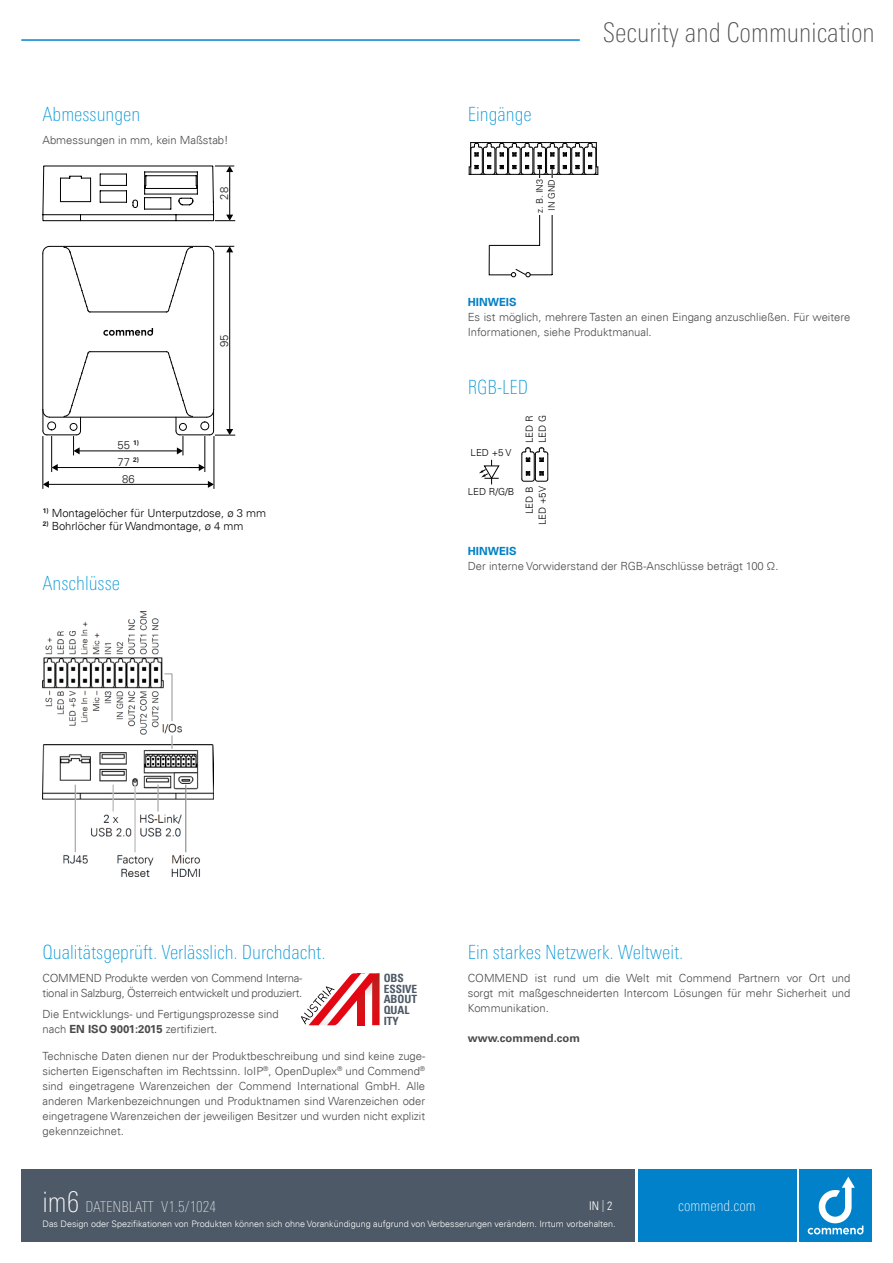
<style>
.page{position:relative;width:893px;height:1263px;background:#fff}
.page>*{position:absolute;margin:0;border:0;box-sizing:border-box;transform-origin:0 0}
.t1{font:100 condensed 27px "Univers Next Pro";color:#4a4a49}
.t2{font:100 condensed 19.5px "Univers Next Pro";color:#0095d6}
.t3{font:100 condensed 15px "Univers Next Pro";color:#e0e4e7}
.t4{font:100 condensed 15px "Univers Next Pro";color:#fff}
.t5{font:12px "Univers Com 47 Light Cond";color:#fff}
.t6{font:11.4px/10.9px "Univers Com 67 Bold Cond";color:#4d5966}
.t7{font:300 11.25px/15px "Univers Com 45";color:#4a4a49}
.t8{font:300 11.25px/15px "Univers Com 45";letter-spacing:-.02em;color:#4a4a49}
.t9{font:300 11.25px "Univers Com 45";color:#020203}
.t10{font:700 11.25px "Univers Com 65";color:#4a4a49}
.t11{font:300 11.25px/16.8px "Univers Com 45";color:#1e1e1c;text-align:center}
.t12{font:700 11.25px "Univers Com 65";color:#0081c5}
.t13{font:300 9.75px/12.9px "Univers Com 45";color:#010202;text-align:right}
.t14{font:300 9px "Univers Com 45";color:#fff}
.t15{font:300 9px/12px "Univers Com 45";color:#010202;text-align:center}
.s1{font-family:"Univers Com 65";font-weight:700}
.s2{font-size:28.5px;color:#fff}
.s3{color:#e0e4e7}
</style>
<div class="page">
<div style="left:799px;top:1169px;width:73px;height:73px;background:#0081c9"></div>
<svg style="left:808px;top:1177px;width:55px;height:57px"></svg>
<svg style="left:301px;top:973px;width:79px;height:52px"></svg>
<div style="left:21px;top:1169px;width:614px;height:73px;background:#4d5966"></div>
<hr style="left:21px;top:39px;width:559px;height:2px;background:#0086ce">
<div style="left:638px;top:1169px;width:158px;height:73px;background:#0081c9"></div>
<hr style="left:47px;top:435px;width:30px;height:1px;background:#020203">
<hr style="left:180px;top:435px;width:30px;height:1px;background:#020203">
<hr style="left:90px;top:351px;width:77px;height:1px;background:#020203">
<svg style="left:43px;top:246px;width:7px;height:7px"></svg>
<hr style="left:90px;top:312px;width:77px;height:1px;background:#020203">
<hr style="left:213px;top:253px;width:1px;height:156px;background:#020203">
<hr style="left:43px;top:253px;width:1px;height:156px;background:#020203">
<svg style="left:43px;top:409px;width:13px;height:26px"></svg>
<hr style="left:50px;top:417px;width:157px;height:1px;background:#020203">
<hr style="left:50px;top:246px;width:157px;height:1px;background:#020203">
<svg style="left:166px;top:247px;width:27px;height:66px"></svg>
<svg style="left:64px;top:247px;width:27px;height:66px"></svg>
<svg style="left:103px;top:328px;width:50px;height:8px"></svg>
<hr style="left:79px;top:451px;width:99px;height:1px;background:#020203">
<svg style="left:64px;top:351px;width:27px;height:104px"></svg>
<svg style="left:166px;top:351px;width:27px;height:104px"></svg>
<hr style="left:229px;top:251px;width:1px;height:179px;background:#020203">
<svg style="left:206px;top:246px;width:28px;height:8px"></svg>
<svg style="left:200px;top:409px;width:35px;height:27px"></svg>
<hr style="left:51px;top:436px;width:1px;height:35px;background:#020203">
<hr style="left:57px;top:467px;width:143px;height:1px;background:#020203">
<svg style="left:52px;top:464px;width:6px;height:7px"></svg>
<svg style="left:190px;top:464px;width:15px;height:7px"></svg>
<hr style="left:205px;top:436px;width:1px;height:35px;background:#020203">
<hr style="left:43px;top:436px;width:1px;height:52px;background:#020203">
<hr style="left:48px;top:484px;width:161px;height:1px;background:#020203">
<svg style="left:43px;top:481px;width:6px;height:7px"></svg>
<svg style="left:208px;top:481px;width:6px;height:7px"></svg>
<hr style="left:214px;top:436px;width:1px;height:52px;background:#020203">
<svg style="left:43px;top:166px;width:192px;height:55px"></svg>
<img style="left:43px;top:611px;width:170px;height:265px">
<svg style="left:469px;top:142px;width:129px;height:135px"></svg>
<svg style="left:521px;top:447px;width:27px;height:35px"></svg>
<svg style="left:479px;top:460px;width:21px;height:24px"></svg>
<h2 class="t2" style="left:43px;top:103px;width:99px">Abmessungen</h2>
<p class="t7" style="left:43px;top:133px;width:188px">Abmessungen in mm, kein Maßstab!</p>
<p class="t11" style="left:216px;top:200px;width:14px;rotate:-90deg">28</p>
<p class="t11" style="left:118px;top:437px;width:23px">55 <sup>1)<br></sup>77 <sup>2)<br></sup>86</p>
<p class="t11" style="left:216px;top:347px;width:14px;rotate:-90deg">95</p>
<p class="t9" style="left:43px;top:506px;width:225px"><sup>1)</sup> Montagelöcher für Unterputzdose, ø 3 mm</p>
<p class="t9" style="left:43px;top:519px;width:202px"><sup>2)</sup> Bohrlöcher für Wandmontage, ø 4 mm</p>
<h2 class="t2" style="left:43px;top:572px;width:79px">Anschlüsse</h2>
<h2 class="t2" style="left:468px;top:103px;width:65px">Eingänge</h2>
<p class="t15" style="left:534px;top:213px;width:36px;rotate:-90deg">z. B. IN3<br>IN GND</p>
<h1 class="t1" style="left:603px;top:17px;width:274px">Security and Communication</h1>
<p class="t12" style="left:468px;top:296px;width:50px">HINWEIS</p>
<p class="t7" style="left:468px;top:310px;width:384px">Es ist möglich, mehrere Tasten an einen Eingang anzuschließen. Für weitere<br>Informationen, siehe Produktmanual.</p>
<h2 class="t2" style="left:468px;top:376px;width:62px">RGB-LED</h2>
<p class="t13" style="left:471px;top:446px;width:42px">LED +5 V</p>
<p class="t13" style="left:468px;top:485px;width:48px">LED R/G/B</p>
<p class="t13" style="left:536px;top:443px;width:30px;rotate:-90deg">LED G</p>
<p class="t13" style="left:523px;top:443px;width:29px;rotate:-90deg">LED R</p>
<p class="t13" style="left:523px;top:525px;width:40px;rotate:-90deg">LED B<br>LED +5V</p>
<p class="t12" style="left:468px;top:544px;width:50px">HINWEIS</p>
<p class="t7" style="left:468px;top:558px;width:312px">Der interne Vorwiderstand der RGB-Anschlüsse beträgt 100 Ω.</p>
<h2 class="t2" style="left:43px;top:941px;width:285px">Qualitätsgeprüft. Verlässlich. Durchdacht.</h2>
<p class="t8" style="left:43px;top:971px;width:261px">COMMEND Produkte werden von Commend Interna&shy;tional in Salzburg, Österreich entwickelt und produziert.</p>
<p class="t7" style="left:43px;top:1007px;width:238px">Die Entwicklungs- und Fertigungsprozesse sind nach <span class="s1">EN ISO 9001:2015</span> zertifiziert.</p>
<p class="t7" style="left:43px;top:1049px;width:384px;text-align:justify">Technische Daten dienen nur der Produktbeschreibung und sind keine zuge&shy;sicherten Eigenschaften im Rechtssinn. IoIP<sup>®</sup>, OpenDuplex<sup>®</sup> und Commend<sup>® </sup>sind eingetragene Warenzeichen der Commend International GmbH. Alle anderen Markenbezeichnungen und Produktnamen sind Warenzeichen oder eingetragene Warenzeichen der jeweiligen Besitzer und wurden nicht explizit gekennzeichnet.</p>
<p class="t6" style="left:384px;top:972px;width:35px">OBS<br>ESSIVE<br>ABOUT<br>QUAL<br>ITY</p>
<h2 class="t2" style="left:468px;top:941px;width:217px">Ein starkes Netzwerk. Weltweit.</h2>
<p class="t7" style="left:468px;top:971px;width:384px;text-align:justify">COMMEND ist rund um die Welt mit Commend Partnern vor Ort und sorgt mit maßgeschneiderten Intercom Lösungen für mehr Sicherheit und Kommunikation.</p>
<p class="t10" style="left:468px;top:1031px;width:114px">www.commend.com</p>
<h3 class="t3" style="left:43px;top:1198px;width:175px"><span class="s2">im6</span> DATENBLATT V1.5/1024</h3>
<h3 class="t4" style="left:678px;top:1197px;width:79px">commend.com</h3>
<p class="t5" style="left:589px;top:1198px;width:25px">IN <span class="s3">|</span> 2</p>
<p class="t14" style="left:43px;top:1218px;width:575px">Das Design oder Spezifikationen von Produkten können sich ohne Vorankündigung aufgrund von Verbesserungen verändern. Irrtum vorbehalten.</p>
</div>
